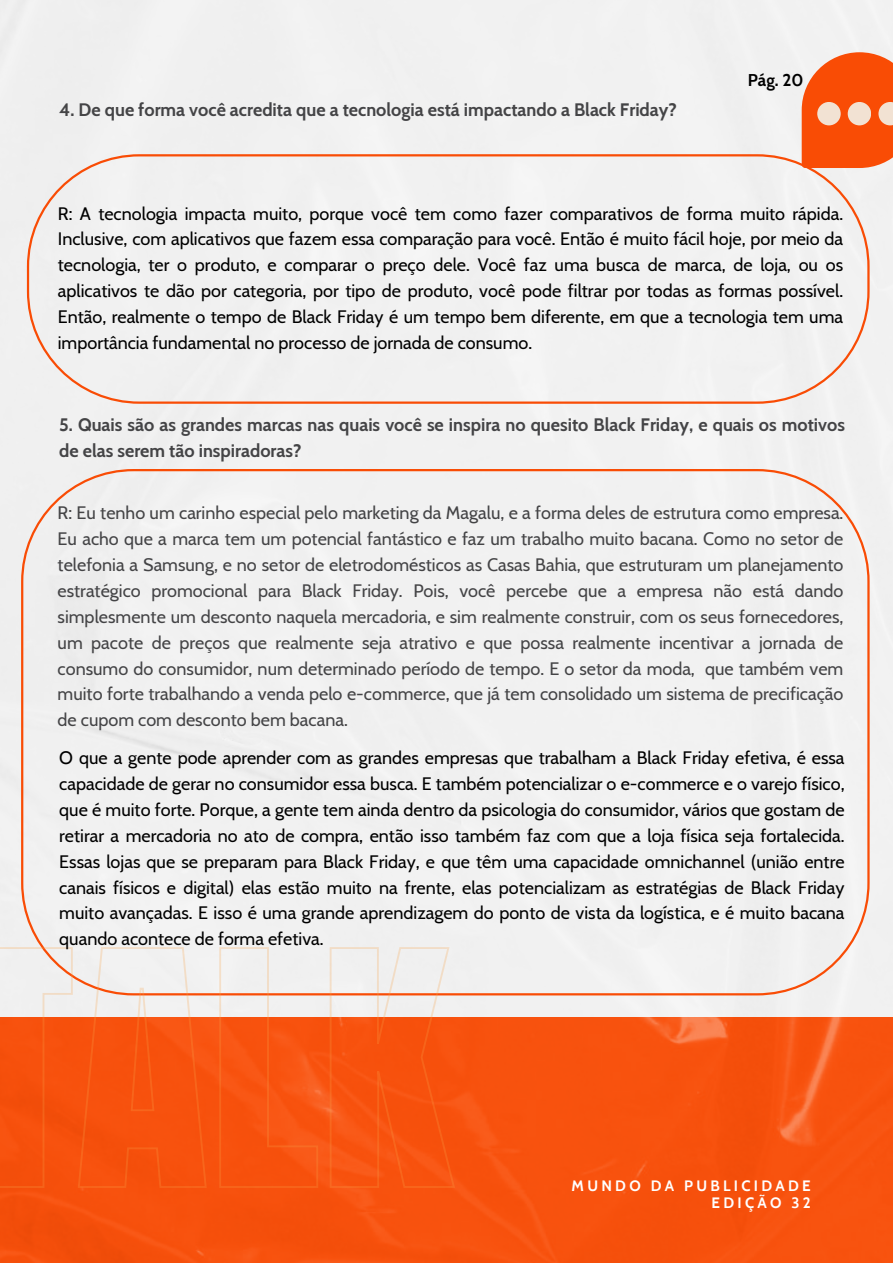
<style>
.page{position:relative;width:893px;height:1264px;background:#fff}
.page>*{position:absolute;margin:0;border:0;box-sizing:border-box;transform-origin:0 0}
.t1{font:18px/25.8px "Cabin";color:#000;text-align:justify}
.t2{font:18px/25.8px "Cabin";color:#444446;text-align:justify}
.t3{font:700 18px/25.8px "Cabin";color:#444446}
.t4{font:700 16.95px "Cabin";color:#000}
.t5{font:700 15px/16.8px "Cabin";letter-spacing:.22em;color:#fff;text-align:right}
</style>
<div class="page">
<img style="left:0;top:0;width:892px;height:1262px">
<svg style="left:21px;top:469px;width:848px;height:526px"></svg>
<svg style="left:0;top:946px;width:456px;height:242px"></svg>
<svg style="left:801px;top:52px;width:91px;height:116px"></svg>
<div style="left:817px;top:102px;width:23px;height:23px;background:#f2e2d3;border-radius:50%"></div>
<div style="left:847px;top:102px;width:24px;height:23px;background:#f2e2d3;border-radius:50%"></div>
<svg style="left:878px;top:102px;width:14px;height:23px"></svg>
<div style="left:27px;top:154px;width:842px;height:250px;background:#f1f1f1"></div>
<p class="t3" style="left:59px;top:97px;width:619px">4. De que forma você acredita que a tecnologia está impactando a Black Friday?</p>
<p class="t4" style="left:747px;top:69px;width:57px">Pág. 20</p>
<p class="t1" style="left:58px;top:200px;width:786px">R: A tecnologia impacta muito, porque você tem como fazer comparativos de forma muito rápida.<br>Inclusive, com aplicativos que fazem essa comparação para você. Então é muito fácil hoje, por meio da tecnologia, ter o produto, e comparar o preço dele. Você faz uma busca de marca, de loja, ou os aplicativos te dão por categoria, por tipo de produto, você pode filtrar por todas as formas possível.<br>Então, realmente o tempo de Black Friday é um tempo bem diferente, em que a tecnologia tem uma importância fundamental no processo de jornada de consumo.</p>
<p class="t3" style="left:59px;top:411px;width:787px">5. Quais são as grandes marcas nas quais você se inspira no quesito Black Friday, e quais os motivos de elas serem tão inspiradoras?</p>
<p class="t2" style="left:58px;top:500px;width:787px">R: Eu tenho um carinho especial pelo marketing da Magalu, e a forma deles de estrutura como empresa.<br>Eu acho que a marca tem um potencial fantástico e faz um trabalho muito bacana. Como no setor de telefonia a Samsung, e no setor de eletrodomésticos as Casas Bahia, que estruturam um planejamento estratégico promocional para Black Friday. Pois, você percebe que a empresa não está dando simplesmente um desconto naquela mercadoria, e sim realmente construir, com os seus fornecedores, um pacote de preços que realmente seja atrativo e que possa realmente incentivar a jornada de consumo do consumidor, num determinado período de tempo. E o setor da moda, que também vem muito forte trabalhando a venda pelo e-commerce, que já tem consolidado um sistema de precificação de cupom com desconto bem bacana.</p>
<p class="t1" style="left:59px;top:745px;width:786px">O que a gente pode aprender com as grandes empresas que trabalham a Black Friday efetiva, é essa capacidade de gerar no consumidor essa busca. E também potencializar o e-commerce e o varejo físico, que é muito forte. Porque, a gente tem ainda dentro da psicologia do consumidor, vários que gostam de retirar a mercadoria no ato de compra, então isso também faz com que a loja física seja fortalecida.<br>Essas lojas que se preparam para Black Friday, e que têm uma capacidade omnichannel (união entre canais físicos e digital) elas estão muito na frente, elas potencializam as estratégias de Black Friday muito avançadas. E isso é uma grande aprendizagem do ponto de vista da logística, e é muito bacana quando acontece de forma efetiva.</p>
<p class="t5" style="left:571px;top:1177px;width:241px">MUNDO DA PUBLICIDADE<br>EDIÇÃO 32</p>
</div>
